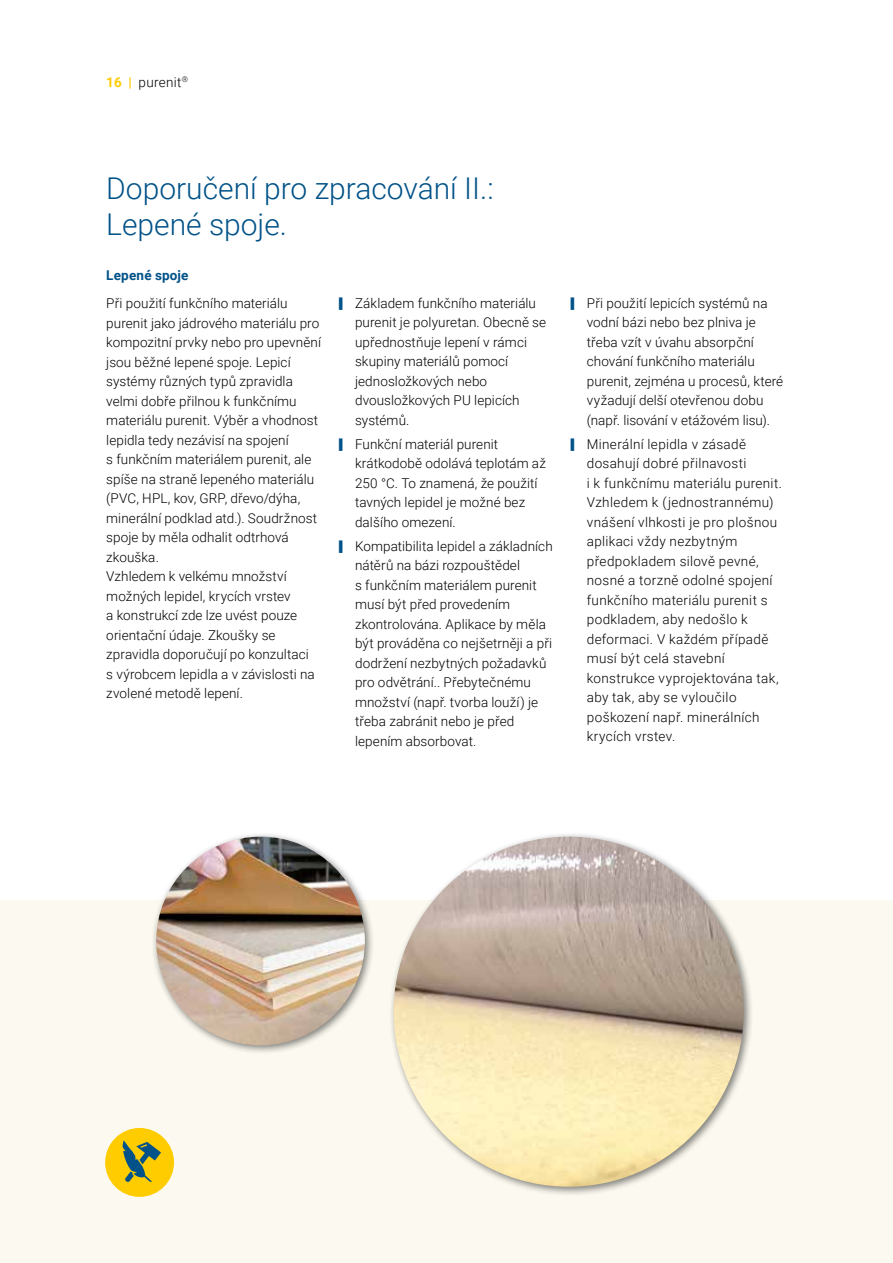
<style>
.page{position:relative;width:893px;height:1263px;background:#fff}
.page>*{position:absolute;margin:0;border:0;box-sizing:border-box;transform-origin:0 0}
.t1{font:300 30px/36px "Roboto";color:#005288}
.t2{font:300 13.5px/19.5px "Roboto";letter-spacing:.01em;color:#000}
.t3{font:700 13.5px "Roboto";letter-spacing:.01em;color:#005288}
.s1{font-weight:700;color:#fc0}
</style>
<div class="page">
<div style="left:0;top:900px;width:893px;height:363px;background:#fcfaf0"></div>
<div style="left:151px;top:831px;width:224px;height:224px;background:#000;opacity:.5"></div>
<img style="left:156px;top:837px;width:209px;height:208px;border-radius:104px">
<div style="left:388px;top:831px;width:365px;height:365px;background:#000;opacity:.5"></div>
<img style="left:394px;top:837px;width:350px;height:350px;border-radius:175px">
<div style="left:105px;top:1128px;width:69px;height:69px;background:#fc0;border-radius:50%"></div>
<svg style="left:123px;top:1140px;width:38px;height:42px"></svg>
<p class="t2" style="left:106px;top:72px;width:83px"><span class="s1">16 |</span> purenit<sup>®</sup></p>
<h1 class="t1" style="left:106px;top:169px;width:389px">Doporučení pro zpracování II.:<br>Lepené spoje.</h1>
<p class="t3" style="left:106px;top:266px;width:84px">Lepené spoje</p>
<p class="t2" style="left:106px;top:293px;width:216px">Při použití funkčního materiálu purenit jako jádrového materiálu pro kompozitní prvky nebo pro upevnění jsou běžné lepené spoje. Lepicí systémy různých typů zpravidla velmi dobře přilnou k funkčnímu materiálu purenit. Výběr a vhodnost lepidla tedy nezávisí na spojení<br>s funkčním materiálem purenit, ale spíše na straně lepeného materiálu (PVC, HPL, kov, GRP, dřevo/dýha, minerální podklad atd.). Soudržnost spoje by měla odhalit odtrhová zkouška.<br>Vzhledem k velkému množství možných lepidel, krycích vrstev<br>a konstrukcí zde lze uvést pouze orientační údaje. Zkoušky se zpravidla doporučují po konzultaci<br>s výrobcem lepidla a v závislosti na zvolené metodě lepení.</p>
<p class="t2" style="left:355px;top:293px;width:193px">Základem funkčního materiálu purenit je polyuretan. Obecně se upřednostňuje lepení v rámci skupiny materiálů pomocí jednosložkových nebo dvousložkových PU lepicích systémů.</p>
<p class="t2" style="left:355px;top:434px;width:192px">Funkční materiál purenit krátkodobě odolává teplotám až<br>250 °C. To znamená, že použití tavných lepidel je možné bez dalšího omezení.</p>
<p class="t2" style="left:355px;top:536px;width:199px">Kompatibilita lepidel a základních nátěrů na bázi rozpouštědel<br>s funkčním materiálem purenit musí být před provedením zkontrolována. Aplikace by měla být prováděna co nejšetrněji a při dodržení nezbytných požadavků pro odvětrání.. Přebytečnému množství (např. tvorba louží) je třeba zabránit nebo je před lepením absorbovat.</p>
<p class="t2" style="left:587px;top:292px;width:198px">Při použití lepicích systémů na vodní bázi nebo bez plniva je třeba vzít v úvahu absorpční chování funkčního materiálu purenit, zejména u procesů, které vyžadují delší otevřenou dobu (např. lisování v etážovém lisu).</p>
<p class="t2" style="left:587px;top:433px;width:197px">Minerální lepidla v zásadě dosahují dobré přilnavosti<br>i k funkčnímu materiálu purenit.<br>Vzhledem k (jednostrannému) vnášení vlhkosti je pro plošnou aplikaci vždy nezbytným předpokladem silově pevné, nosné a torzně odolné spojení funkčního materiálu purenit s podkladem, aby nedošlo k deformaci. V každém případě musí být celá stavební konstrukce vyprojektována tak, aby tak, aby se vyloučilo poškození např. minerálních krycích vrstev.</p>
</div>
